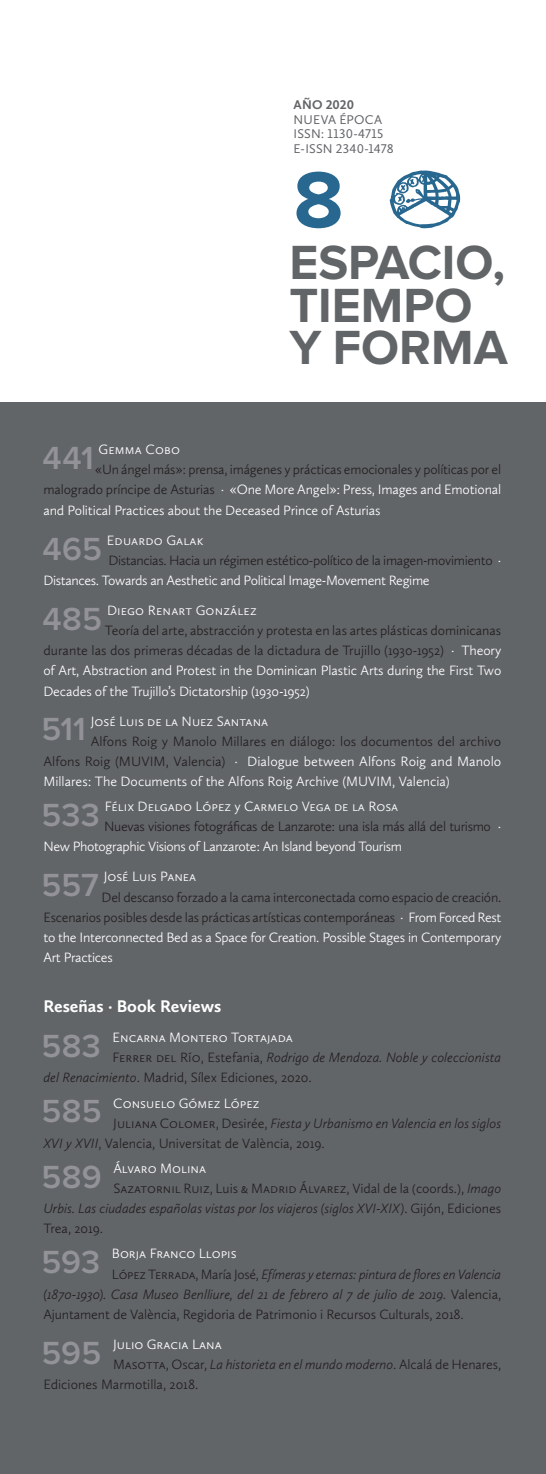
<style>
.page{position:relative;width:546px;height:1474px;background:#fff}
.page>*{position:absolute;margin:0;border:0;box-sizing:border-box;transform-origin:0 0}
.t1{font:700 82.25px "Proxima Nova";color:#286790}
.t2{font:700 49.7px "Proxima Nova";color:#626568}
.Cuerpo_índice_cuarta{font:600 33.07px "Proxima Nova";letter-spacing:.005em;color:#929298}
.Sección{font:700 17.5px "Calluna Sans";color:#fff}
.Cuerpo_índice_cuarta-2{font:300 14px/20.1px "Calluna Sans";letter-spacing:-.01em;color:#fff}
.Cuerpo_índice_cuarta-3{font:300 14px/20.1px "Calluna Sans";letter-spacing:-.01em;color:#231f20}
.Cuerpo_índice_cuarta-4{font:italic 300 14px/20.1px "Calluna Sans";color:#231f20;text-align:justify}
.t3{font:13.12px "Calluna Sans";letter-spacing:.025em;color:#626568}
.t4{font:700 13.12px "Calluna Sans";color:#626568}
.s1{color:#231f20}
.s2{color:#fff}
.s3{font-style:normal}
.s4{font-style:italic}
</style>
<div class="page">
<div style="left:0;top:402px;width:546px;height:1071px;background:#626568"></div>
<svg style="left:389px;top:170px;width:71px;height:58px"></svg>
<p class="t4" style="left:293px;top:96px;width:62px">AÑO 2020</p>
<p class="t3" style="left:293px;top:111px;width:90px">NUEVA ÉPOCA</p>
<p class="t3" style="left:293px;top:126px;width:91px">ISSN: 1130-4715</p>
<p class="t3" style="left:293px;top:141px;width:102px">E-ISSN 2340-1478</p>
<p class="t1" style="left:293px;top:152px;width:51px">8</p>
<p class="t2" style="left:289px;top:234px;width:217px">ESPACIO,</p>
<p class="t2" style="left:289px;top:276px;width:184px">TIEMPO</p>
<p class="t2" style="left:289px;top:319px;width:220px">Y FORMA</p>
<p class="Cuerpo_índice_cuarta" style="left:42px;top:439px;width:53px">441</p>
<p class="Cuerpo_índice_cuarta-2" style="left:99px;top:439px;width:19px">Gemma</p>
<p class="Cuerpo_índice_cuarta-2" style="left:145px;top:439px;width:34px">Cobo</p>
<p class="Cuerpo_índice_cuarta-3" style="left:95px;top:459px;width:407px">«Un ángel más»: prensa, imágenes y prácticas emocionales y políticas por el</p>
<p class="Cuerpo_índice_cuarta-2" style="left:43px;top:479px;width:459px"><span class="s1">malogrado príncipe de Asturias</span> · «One More Angel»: Press, Images and Emotional</p>
<p class="Cuerpo_índice_cuarta-2" style="left:43px;top:499px;width:339px">and Political Practices about the Deceased Prince of Asturias</p>
<p class="Cuerpo_índice_cuarta" style="left:42px;top:529px;width:61px">465</p>
<p class="Cuerpo_índice_cuarta-2" style="left:107px;top:529px;width:17px">Eduardo</p>
<p class="Cuerpo_índice_cuarta-2" style="left:166px;top:529px;width:39px">Galak</p>
<p class="Cuerpo_índice_cuarta-3" style="left:108px;top:550px;width:394px">Distancias. Hacia un régimen estético-político de la imagen-movimiento <span class="s2">·</span></p>
<p class="Cuerpo_índice_cuarta-2" style="left:43px;top:570px;width:388px">Distances. Towards an Aesthetic and Political Image-Movement Regime</p>
<p class="Cuerpo_índice_cuarta" style="left:42px;top:600px;width:61px">485</p>
<p class="Cuerpo_índice_cuarta-2" style="left:107px;top:600px;width:72px">Diego Renart</p>
<p class="Cuerpo_índice_cuarta-2" style="left:196px;top:600px;width:63px">González</p>
<p class="Cuerpo_índice_cuarta-3" style="left:105px;top:620px;width:397px">Teoría del arte, abstracción y protesta en las artes plásticas dominicanas</p>
<p class="Cuerpo_índice_cuarta-3" style="left:43px;top:640px;width:459px">durante las dos primeras décadas de la dictadura de Trujillo (1930-1952) <span class="s2">· Theory</span></p>
<p class="Cuerpo_índice_cuarta-2" style="left:43px;top:660px;width:459px">of Art, Abstraction and Protest in the Dominican Plastic Arts during the First Two</p>
<p class="Cuerpo_índice_cuarta-2" style="left:43px;top:680px;width:268px">Decades of the Trujillo’s Dictatorship (1930-1952)</p>
<p class="Cuerpo_índice_cuarta" style="left:42px;top:710px;width:46px">511</p>
<p class="Cuerpo_índice_cuarta-2" style="left:91px;top:710px;width:178px">José Luis de la Nuez Santana</p>
<p class="Cuerpo_índice_cuarta-3" style="left:91px;top:730px;width:412px">Alfons Roig y Manolo Millares en diálogo: los documentos del archivo</p>
<p class="Cuerpo_índice_cuarta-2" style="left:43px;top:751px;width:459px"><span class="s1">Alfons Roig (MUVIM, Valencia)</span> · Dialogue between Alfons Roig and Manolo</p>
<p class="Cuerpo_índice_cuarta-2" style="left:43px;top:771px;width:408px">Millares: The Documents of the Alfons Roig Archive (MUVIM, Valencia)</p>
<p class="Cuerpo_índice_cuarta" style="left:42px;top:796px;width:60px">533</p>
<p class="Cuerpo_índice_cuarta-2" style="left:105px;top:796px;width:72px">Félix Delgado</p>
<p class="Cuerpo_índice_cuarta-2" style="left:195px;top:796px;width:67px">López y Carme</p>
<p class="Cuerpo_índice_cuarta-2" style="left:283px;top:796px;width:101px">lo Vega de la Rosa</p>
<p class="Cuerpo_índice_cuarta-3" style="left:104px;top:816px;width:398px">Nuevas visiones fotográficas de Lanzarote: una isla más allá del turismo <span class="s2">·</span></p>
<p class="Cuerpo_índice_cuarta-2" style="left:43px;top:836px;width:360px">New Photographic Visions of Lanzarote: An Island beyond Tourism</p>
<p class="Cuerpo_índice_cuarta" style="left:42px;top:866px;width:59px">557</p>
<p class="Cuerpo_índice_cuarta-2" style="left:104px;top:866px;width:87px">José Luis Panea</p>
<p class="Cuerpo_índice_cuarta-3" style="left:102px;top:886px;width:401px">Del descanso forzado a la cama interconectada como espacio de creación.</p>
<p class="Cuerpo_índice_cuarta-3" style="left:43px;top:906px;width:459px">Escenarios posibles desde las prácticas artísticas contemporáneas <span class="s2">· From Forced Rest</span></p>
<p class="Cuerpo_índice_cuarta-2" style="left:43px;top:926px;width:459px">to the Interconnected Bed as a Space for Creation. Possible Stages in Contemporary</p>
<p class="Cuerpo_índice_cuarta-2" style="left:43px;top:947px;width:71px">Art Practices</p>
<p class="Sección" style="left:43px;top:995px;width:179px">Reseñas · Book Reviews</p>
<p class="Cuerpo_índice_cuarta" style="left:42px;top:1027px;width:61px">583</p>
<p class="Cuerpo_índice_cuarta-2" style="left:113px;top:1027px;width:95px">Encarna Montero</p>
<p class="Cuerpo_índice_cuarta-2" style="left:231px;top:1027px;width:12px">Torta</p>
<p class="Cuerpo_índice_cuarta-2" style="left:267px;top:1027px;width:12px">jada</p>
<p class="Cuerpo_índice_cuarta-4" style="left:43px;top:1047px;width:459px;text-indent:113px"><span class="s3">de l Río, Estefania,</span> Rodrigo de Mendoza. Noble y coleccionista del Renacimiento<span class="s3">. Madrid, Sílex Ediciones, 2020.</span></p>
<p class="Cuerpo_índice_cuarta" style="left:42px;top:1092px;width:62px">585</p>
<p class="Cuerpo_índice_cuarta-2" style="left:113px;top:1092px;width:148px">Consuelo Gómez López<br><span class="s1">Ju liana Colomer</span></p>
<p class="Cuerpo_índice_cuarta-3" style="left:113px;top:1047px;width:14px">Ferrer</p>
<p class="Cuerpo_índice_cuarta-3" style="left:43px;top:1112px;width:459px;text-indent:172px">, Desirée, <span class="s4">Fiesta y Urbanismo en Valencia en los siglos<br>XVI y XVII</span>, Valencia, Universitat de València, 2019.</p>
<p class="Cuerpo_índice_cuarta" style="left:42px;top:1157px;width:62px">589</p>
<p class="Cuerpo_índice_cuarta-2" style="left:113px;top:1157px;width:17px">Álvaro</p>
<p class="Cuerpo_índice_cuarta-2" style="left:160px;top:1157px;width:47px">Moli na</p>
<p class="Cuerpo_índice_cuarta-3" style="left:113px;top:1178px;width:29px">Sazator</p>
<p class="Cuerpo_índice_cuarta-3" style="left:163px;top:1178px;width:108px">ni l Ruiz, Luis &amp; Madrid</p>
<p class="Cuerpo_índice_cuarta-3" style="left:299px;top:1178px;width:17px">Álvare</p>
<p class="Cuerpo_índice_cuarta-4" style="left:43px;top:1178px;width:459px;text-indent:296px"><span class="s3">z, Vidal de la (coords.),</span> Imago Urbis. Las ciudades españolas vistas por los viajeros (siglos XVI-XIX)<span class="s3">. Gijón, Ediciones Trea, 2019.</span></p>
<p class="Cuerpo_índice_cuarta" style="left:42px;top:1243px;width:60px">593</p>
<p class="Cuerpo_índice_cuarta-2" style="left:112px;top:1243px;width:107px">Borja Franco Llopis<br><span class="s1">López Terrada</span></p>
<p class="Cuerpo_índice_cuarta-4" style="left:43px;top:1263px;width:459px;text-indent:152px"><span class="s3">, María José,</span> Efímeras y eternas: pintura de flores en Valencia (1870-1930). Casa Museo Benlliure, del 21 de febrero al 7 de julio de 2019. <span class="s3">Valencia, Ajuntament de València, Regidoria de Patrimonio i Recursos Culturals, 2018.</span></p>
<p class="Cuerpo_índice_cuarta" style="left:42px;top:1333px;width:61px">595</p>
<p class="Cuerpo_índice_cuarta-2" style="left:113px;top:1333px;width:51px">Julio Gracia</p>
<p class="Cuerpo_índice_cuarta-2" style="left:192px;top:1333px;width:31px">Lana</p>
<p class="Cuerpo_índice_cuarta-3" style="left:43px;top:1353px;width:459px;text-indent:122px">, Oscar, <span class="s4">La historieta en el mundo moderno</span>. Alcalá de Henares,<br>Ediciones Marmotilla, 2018.</p>
<p class="Cuerpo_índice_cuarta-3" style="left:113px;top:1353px;width:20px">Masotta</p>
</div>
